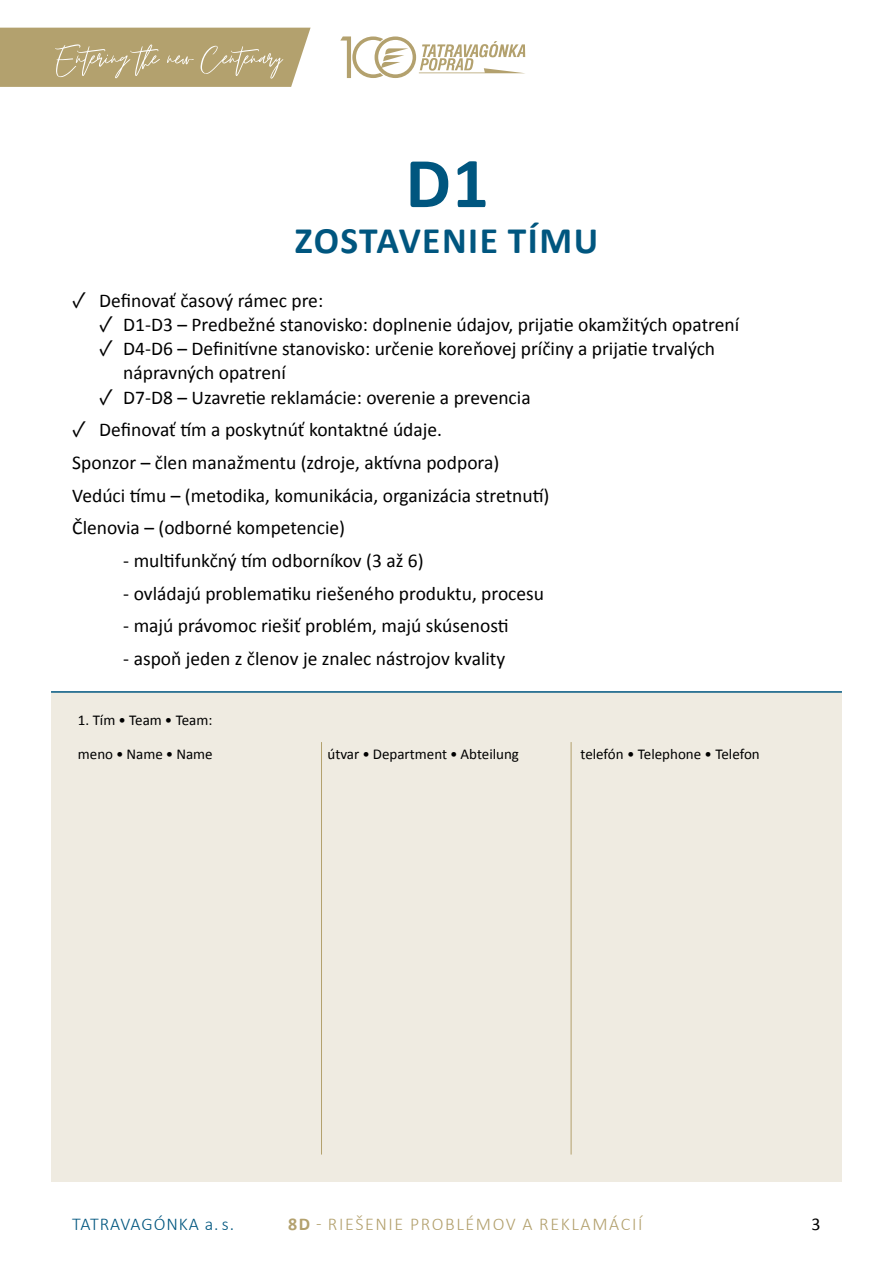
<style>
.page{position:relative;width:893px;height:1263px;background:#fff}
.page>*{position:absolute;margin:0;border:0;box-sizing:border-box;transform-origin:0 0}
.t1{font:700 72px "Calibri";color:#00567f}
.t2{font:700 37.5px "Calibri";letter-spacing:.04em;color:#00567f}
.t3{font:19.5px/32.7px "Calibri";color:#000}
.t4{font:300 18px "Calibri";letter-spacing:.09em;color:#b3a16e}
.t5{font:300 18px "Calibri";letter-spacing:.05em;color:#00567f}
.t6{font:18px "Calibri";color:#000}
.t7{font:15px "Calibri";color:#000}
.s1{font-family:"Acumin Pro"}
.s2{font-weight:700}
</style>
<div class="page">
<svg style="left:340px;top:36px;width:186px;height:42px"></svg>
<svg style="left:0;top:28px;width:311px;height:59px;background:#b8a879"></svg>
<div style="left:51px;top:692px;width:791px;height:489px;background:#efebe1"></div>
<hr style="left:51px;top:691px;width:791px;height:2px;background:#00567f">
<hr style="left:321px;top:742px;width:1px;height:412px;background:#b3a16e">
<hr style="left:571px;top:742px;width:1px;height:412px;background:#b3a16e">
<h1 class="t1" style="left:406px;top:132px;width:85px">D1</h1>
<h2 class="t2" style="left:295px;top:214px;width:305px">ZOSTAVENIE TÍMU</h2>
<p class="t3" style="left:72px;top:283px;width:252px"><span class="s1">✓</span> Definovať časový rámec pre:</p>
<p class="t3" style="left:99px;top:308px;width:641px"><span class="s1">✓</span> D1-D3 – Predbežné stanovisko: doplnenie údajov, prijatie okamžitých opatrení</p>
<p class="t3" style="left:123px;top:336px;width:593px;line-height:24.2px;text-indent:-24px"><span class="s1">✓</span> D4-D6 – Definitívne stanovisko: určenie koreňovej príčiny a prijatie trvalých nápravných opatrení</p>
<p class="t3" style="left:99px;top:380px;width:433px"><span class="s1">✓</span> D7-D8 – Uzavretie reklamácie: overenie a prevencia</p>
<p class="t3" style="left:72px;top:413px;width:479px"><span class="s1">✓</span> Definovať tím a poskytnúť kontaktné údaje.<br>Sponzor – člen manažmentu (zdroje, aktívna podpora)<br>Vedúci tímu – (metodika, komunikácia, organizácia stretnutí)<br>Členovia – (odborné kompetencie)</p>
<p class="t3" style="left:123px;top:544px;width:302px">- multifunkčný tím odborníkov (3 až 6)</p>
<p class="t3" style="left:123px;top:576px;width:422px">- ovládajú problematiku riešeného produktu, procesu</p>
<p class="t3" style="left:123px;top:609px;width:387px">- majú právomoc riešiť problém, majú skúsenosti</p>
<p class="t3" style="left:123px;top:642px;width:383px">- aspoň jeden z členov je znalec nástrojov kvality</p>
<p class="t7" style="left:78px;top:710px;width:136px">1. Tím • Team • Team:</p>
<p class="t7" style="left:78px;top:744px;width:136px">meno • Name • Name</p>
<p class="t7" style="left:327px;top:744px;width:193px">útvar • Department • Abteilung</p>
<p class="t7" style="left:580px;top:744px;width:181px">telefón • Telephone • Telefon</p>
<p class="t5" style="left:72px;top:1212px;width:163px">TATRAVAGÓNKA a. s.</p>
<p class="t4" style="left:288px;top:1212px;width:356px"><span class="s2">8D</span> - RIEŠENIE PROBLÉMOV A REKLAMÁCIÍ</p>
<p class="t6" style="left:812px;top:1211px;width:11px">3</p>
</div>
